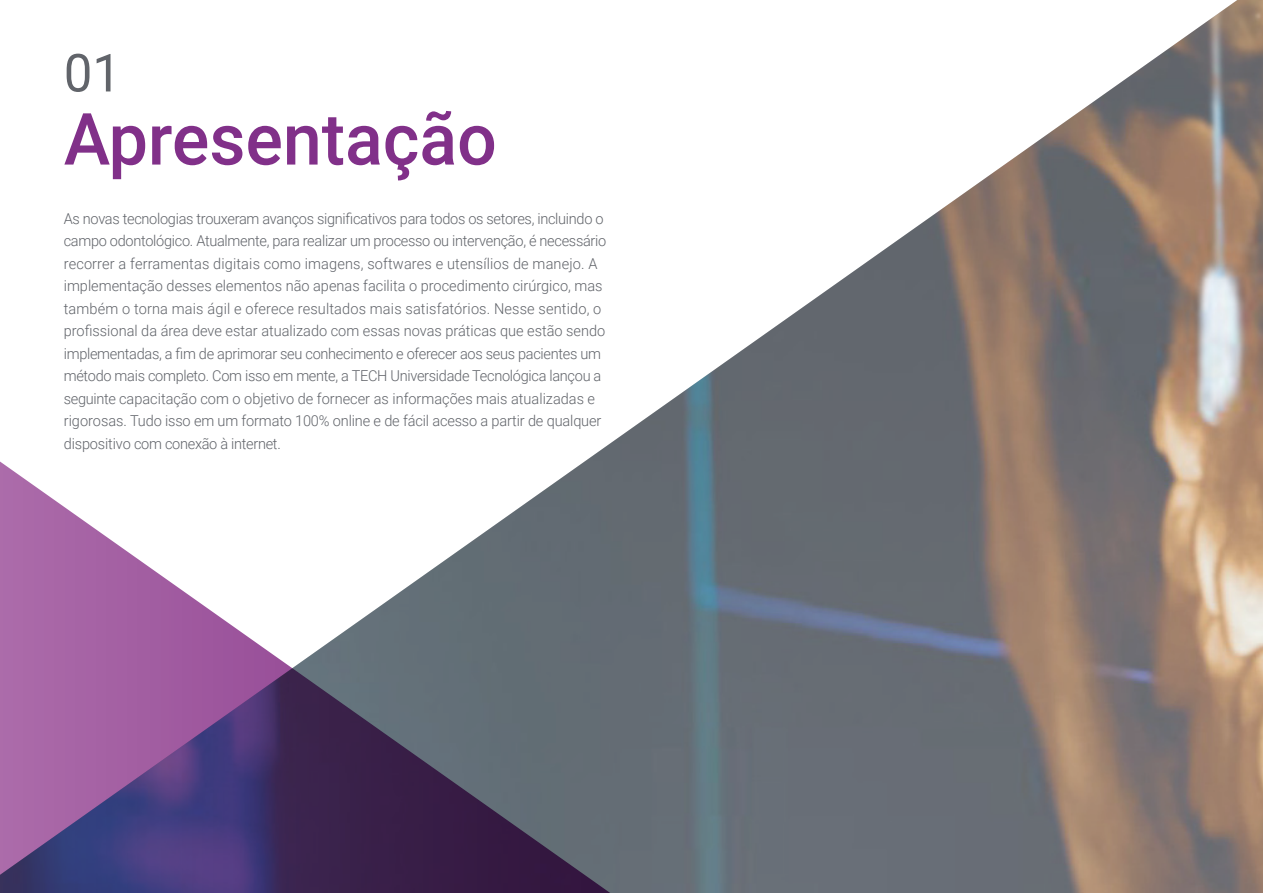
<style>
.page{position:relative;width:1263px;height:893px;background:#fff}
.page>*{position:absolute;margin:0;border:0;box-sizing:border-box;transform-origin:0 0}
.t1{font:500 72px "Roboto";color:#813089}
.t2{font:52.5px "Roboto";color:#61646a}
.t3{font:300 15px/22.5px "Roboto";letter-spacing:-.01em;color:#61646a}
</style>
<div class="page">
<img style="left:606px;top:0;width:657px;height:893px">
<svg style="left:0;top:446px;width:640px;height:447px"></svg>
<h2 class="t2" style="left:64px;top:36px;width:59px">01</h2>
<h1 class="t1" style="left:64px;top:89px;width:435px">Apresentação</h1>
<p class="t3" style="left:64px;top:207px;width:544px">As novas tecnologias trouxeram avanços significativos para todos os setores, incluindo o campo odontológico. Atualmente, para realizar um processo ou intervenção, é necessário recorrer a ferramentas digitais como imagens, softwares e utensílios de manejo. A implementação desses elementos não apenas facilita o procedimento cirúrgico, mas também o torna mais ágil e oferece resultados mais satisfatórios. Nesse sentido, o profissional da área deve estar atualizado com essas novas práticas que estão sendo implementadas, a fim de aprimorar seu conhecimento e oferecer aos seus pacientes um método mais completo. Com isso em mente, a TECH Universidade Tecnológica lançou a seguinte capacitação com o objetivo de fornecer as informações mais atualizadas e rigorosas. Tudo isso em um formato 100% online e de fácil acesso a partir de qualquer dispositivo com conexão à internet.</p>
</div>
